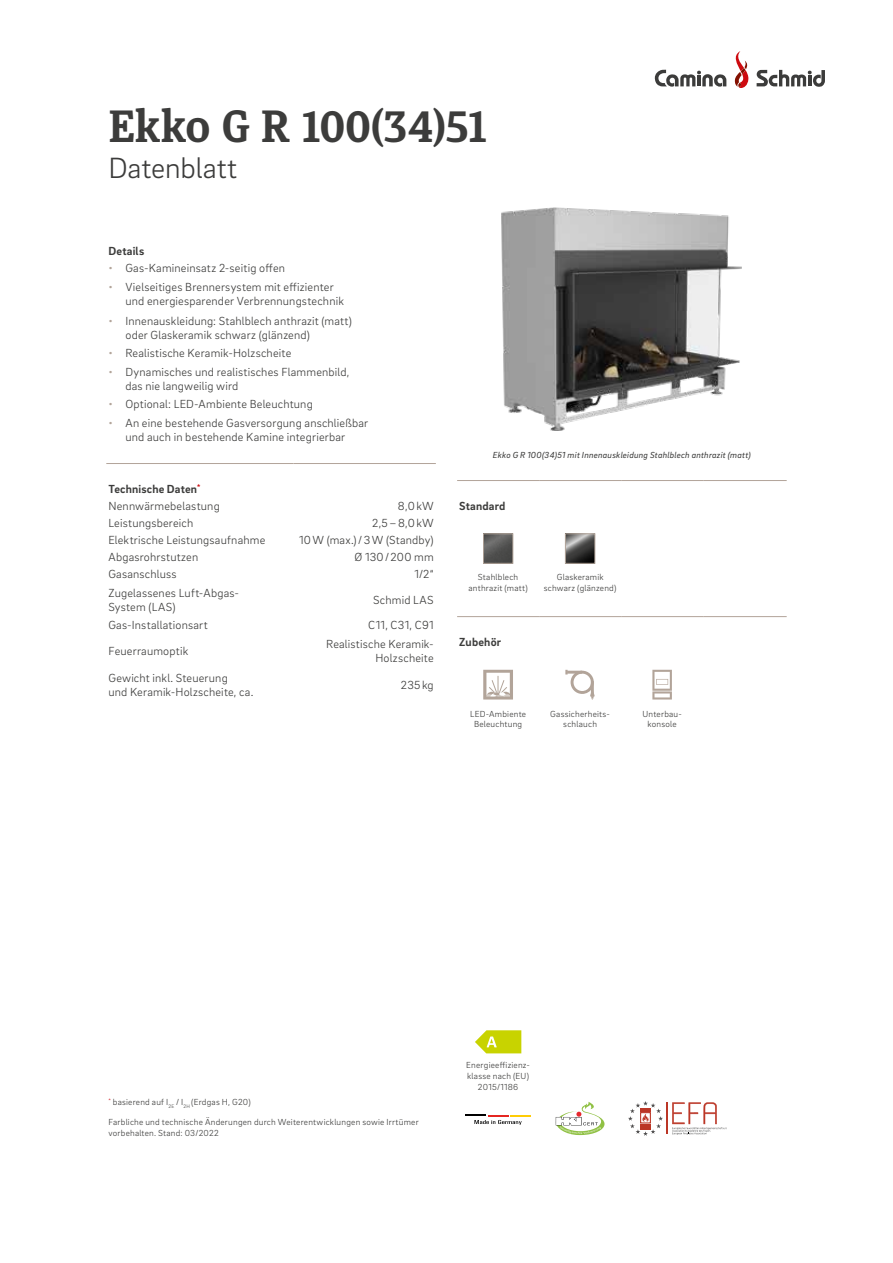
<style>
.page{position:relative;width:893px;height:1263px;background:#fff}
.page>*{position:absolute;margin:0;border:0;box-sizing:border-box;transform-origin:0 0}
.t1{font:700 45px "Diaria Pro";letter-spacing:-.01em;color:#3c3c3b}
.t2{font:300 30px "Brix Sans";letter-spacing:-.005em;color:#3c3c3b}
.t3{font:300 12px/14.4px "Brix Sans";letter-spacing:.015em;color:#3c3c3b}
.t4{font:700 12px "Brix Sans";letter-spacing:.015em;color:#3c3c3b}
.t5{font:300 9px/10.8px "Brix Sans";letter-spacing:.025em;color:#3c3c3b;text-align:center}
.t6{font:italic 9px "Brix Sans";letter-spacing:.025em;color:#3c3c3b}
.s1{color:#b2a499}
.s2{font-weight:700}
</style>
<div class="page">
<svg style="left:734px;top:51px;width:15px;height:37px"></svg>
<svg style="left:655px;top:70px;width:71px;height:17px"></svg>
<svg style="left:757px;top:70px;width:68px;height:17px"></svg>
<hr style="left:106px;top:463px;width:187px;height:1px;background:#b2a499">
<hr style="left:293px;top:463px;width:143px;height:1px;background:#b2a499">
<hr style="left:457px;top:480px;width:82px;height:1px;background:#b2a499">
<hr style="left:539px;top:480px;width:82px;height:1px;background:#b2a499">
<hr style="left:621px;top:480px;width:82px;height:1px;background:#b2a499">
<hr style="left:703px;top:480px;width:84px;height:1px;background:#b2a499">
<hr style="left:457px;top:616px;width:82px;height:1px;background:#b2a499">
<hr style="left:539px;top:616px;width:82px;height:1px;background:#b2a499">
<hr style="left:621px;top:616px;width:82px;height:1px;background:#b2a499">
<hr style="left:703px;top:616px;width:84px;height:1px;background:#b2a499">
<img style="left:502px;top:207px;width:240px;height:224px">
<img style="left:485px;top:536px;width:26px;height:25px">
<div style="left:483px;top:534px;width:30px;height:29px;border:1px solid #b2a499"></div>
<img style="left:567px;top:536px;width:26px;height:25px">
<div style="left:565px;top:534px;width:30px;height:29px;border:1px solid #b2a499"></div>
<svg style="left:483px;top:670px;width:30px;height:29px"></svg>
<svg style="left:565px;top:670px;width:30px;height:29px"></svg>
<svg style="left:652px;top:670px;width:20px;height:29px"></svg>
<svg style="left:475px;top:1030px;width:46px;height:23px"></svg>
<svg style="left:465px;top:1115px;width:66px;height:10px"></svg>
<svg style="left:556px;top:1102px;width:48px;height:33px"></svg>
<hr style="left:666px;top:1102px;width:1px;height:32px;background:#bb3626">
<svg style="left:672px;top:1102px;width:55px;height:33px"></svg>
<svg style="left:628px;top:1101px;width:35px;height:35px"></svg>
<h1 class="t1" style="left:108px;top:98px;width:381px">Ekko G R 100(34)51</h1>
<h2 class="t2" style="left:108px;top:149px;width:130px">Datenblatt</h2>
<p class="t4" style="left:108px;top:243px;width:37px">Details</p>
<p class="t3" style="left:108px;top:260px;width:178px"><span class="s1">•</span> Gas-Kamineinsatz 2-seitig offen</p>
<p class="t3" style="left:125px;top:279px;width:220px;text-indent:-17px"><span class="s1">•</span> Vielseitiges Brennersystem mit effizienter und energiesparender Verbrennungstechnik</p>
<p class="t3" style="left:125px;top:313px;width:228px;text-indent:-17px"><span class="s1">•</span> Innenauskleidung: Stahlblech anthrazit (matt) oder Glaskeramik schwarz (glänzend)</p>
<p class="t3" style="left:108px;top:346px;width:184px"><span class="s1">•</span> Realistische Keramik-Holzscheite</p>
<p class="t3" style="left:125px;top:364px;width:225px;text-indent:-17px"><span class="s1">•</span> Dynamisches und realistisches Flammenbild, das nie langweilig wird</p>
<p class="t3" style="left:108px;top:397px;width:206px"><span class="s1">•</span> Optional: LED-Ambiente Beleuchtung</p>
<p class="t3" style="left:108px;top:415px;width:261px;text-align:center"><span class="s1">•</span> An eine bestehende Gasversorgung anschließbar und auch in bestehende Kamine integrierbar</p>
<p class="t3" style="left:108px;top:480px;width:113px;line-height:17px"><span class="s2">Technische Daten</span><sup>*<br></sup>Nennwärmebelastung</p>
<p class="t3" style="left:398px;top:499px;width:37px">8,0kW</p>
<p class="t3" style="left:108px;top:516px;width:86px">Leistungsbereich</p>
<p class="t3" style="left:372px;top:516px;width:63px">2,5–8,0kW</p>
<p class="t3" style="left:108px;top:533px;width:158px">Elektrische Leistungsaufnahme</p>
<p class="t3" style="left:299px;top:533px;width:136px">10W (max.)/3W (Standby)</p>
<p class="t3" style="left:108px;top:550px;width:91px">Abgasrohrstutzen</p>
<p class="t3" style="left:354px;top:550px;width:81px">Ø 130/200 mm</p>
<p class="t3" style="left:108px;top:567px;width:70px">Gasanschluss</p>
<p class="t3" style="left:414px;top:567px;width:21px">1/2“</p>
<p class="t3" style="left:108px;top:585px;width:132px">Zugelassenes Luft-Abgas-<br>System (LAS)</p>
<p class="t3" style="left:373px;top:592px;width:62px">Schmid LAS</p>
<p class="t3" style="left:108px;top:618px;width:101px">Gas-Installationsart</p>
<p class="t3" style="left:368px;top:618px;width:67px">C11, C31, C91</p>
<p class="t3" style="left:108px;top:643px;width:81px">Feuerraumoptik</p>
<p class="t3" style="left:326px;top:636px;width:109px;text-align:right">Realistische Keramik-<br>Holzscheite</p>
<p class="t3" style="left:108px;top:670px;width:147px">Gewicht inkl. Steuerung<br>und Keramik-Holzscheite, ca.</p>
<p class="t3" style="left:401px;top:677px;width:34px">235kg</p>
<p class="t6" style="left:493px;top:449px;width:259px">Ekko G R 100(34)51 mit Innenauskleidung Stahlblech anthrazit (matt)</p>
<p class="t4" style="left:459px;top:498px;width:48px">Standard</p>
<p class="t5" style="left:468px;top:572px;width:61px">Stahlblech anthrazit (matt)</p>
<p class="t5" style="left:544px;top:572px;width:74px">Glaskeramik schwarz (glänzend)</p>
<p class="t4" style="left:459px;top:634px;width:43px">Zubehör</p>
<p class="t5" style="left:470px;top:708px;width:57px">LED-Ambiente<br>Beleuchtung</p>
<p class="t5" style="left:550px;top:708px;width:61px">Gassicherheits&shy;schlauch</p>
<p class="t5" style="left:642px;top:708px;width:41px">Unterbau&shy;konsole</p>
<p class="t5" style="left:108px;top:1096px;width:144px"><sup>*</sup> basierend auf I<sub>2E</sub> / I<sub>2H</sub> (Erdgas H, G20)</p>
<p class="t5" style="left:108px;top:1116px;width:312px;text-align:left">Farbliche und technische Änderungen durch Weiterentwicklungen sowie Irrtümer vorbehalten. Stand: 03/2022</p>
<p class="t5" style="left:466px;top:1059px;width:65px">Energieeffizienz&shy;klasse nach (EU)<br>2015/1186</p>
</div>
